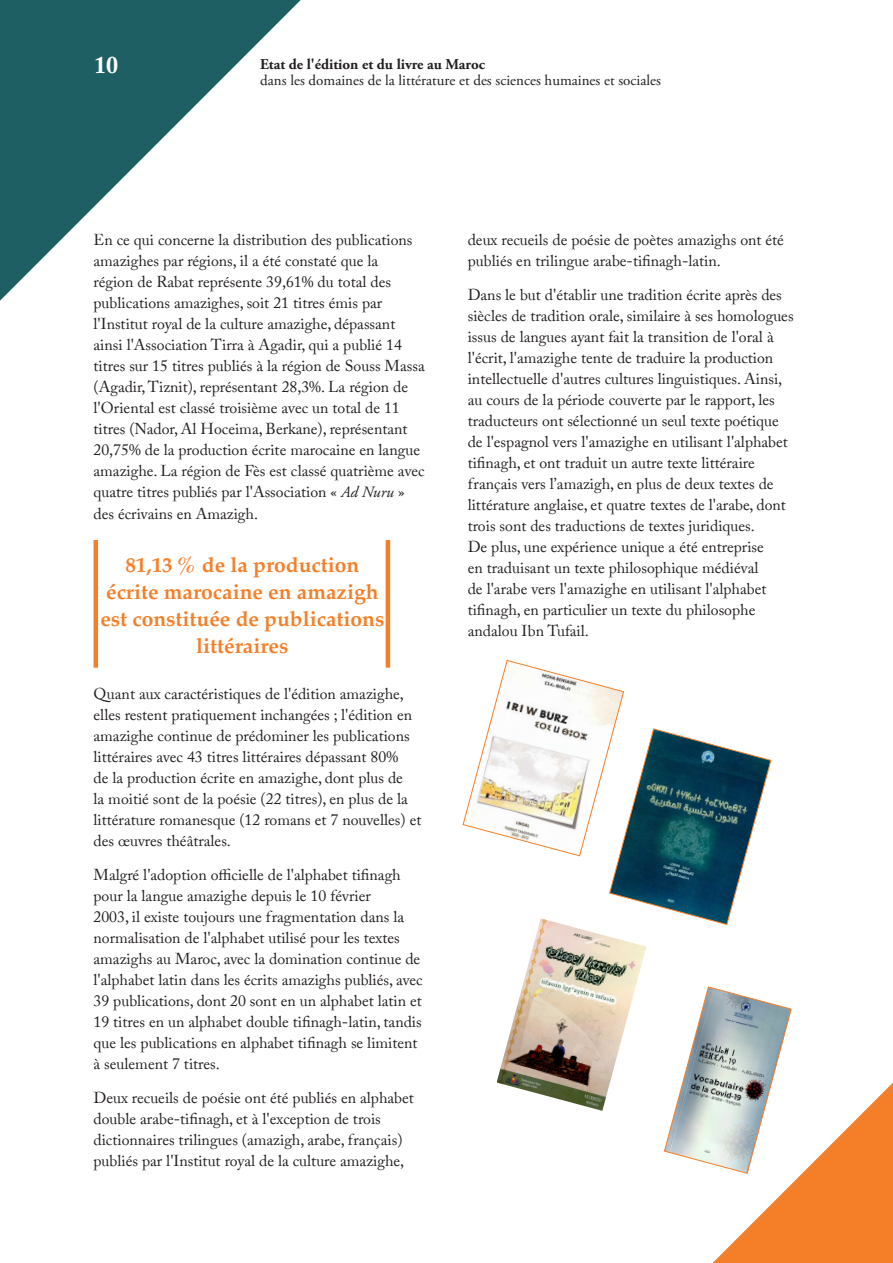
<style>
.page{position:relative;width:893px;height:1263px;background:#fff}
.page>*{position:absolute;margin:0;border:0;box-sizing:border-box;transform-origin:0 0}
.t1{font:700 24px "Adobe Caslon Pro";color:#fff}
.t2{font:700 21px/27px "Palatino";color:#f47f28;text-align:center}
.t3{font:15.75px/21px "Adobe Caslon Pro";color:#231f20}
.t4{font:15px "Adobe Garamond Pro";color:#231f20}
.t5{font:700 15px "Adobe Garamond Pro";color:#231f20}
.s1{font-family:"Adobe Garamond Pro";font-style:italic}
</style>
<div class="page">
<svg style="left:0;top:0;width:301px;height:301px"></svg>
<svg style="left:463px;top:660px;width:308px;height:265px"></svg>
<img style="left:497px;top:918px;width:149px;height:193px">
<svg style="left:664px;top:986px;width:229px;height:277px"></svg>
<hr style="left:94px;top:540px;width:4px;height:128px;background:#f47f28">
<hr style="left:386px;top:540px;width:4px;height:128px;background:#f47f28">
<h1 class="t1" style="left:94px;top:50px;width:26px">10</h1>
<p class="t5" style="left:260px;top:55px;width:226px">Etat de 'l édition et du livre au Maroc</p>
<p class="t4" style="left:260px;top:71px;width:402px">dans les domaines de la littérature et des sciences humaines et sociales</p>
<p class="t3" style="left:94px;top:230px;width:333px">En ce qui concerne la distribution des publications amazighes par régions ail, été constaté que la<br>région de Rabat représente 39,61% du total des publications amazighes, soit 21 titres émis par<br>'l Institut royal de la culture amazighe, dépassant ainsi 'l Association Tirra à Agadir, qui a publié 14 titres sur 15 titres publiés laà région de Souss Massa (Agadir,Tiznit ,) représentant 28,3%. La région de<br>'l Oriental est classé troisième avec un total de 11 titres (Nador, Al Hoceima, Berkane ,) représentant 20,75% de la production écrite marocaine en langue amazighe. La région de Fès est classé quatrième avec quatre titres publiés par 'l Association « <span class="s1">Ad Nuru</span> « des écrivains en Amazigh.</p>
<p class="t2" style="left:100px;top:551px;width:285px">81,13 % de la production écrite marocaine en amazigh est constituée de publications littéraires</p>
<p class="t3" style="left:94px;top:683px;width:329px">Quant aux caractéristiques de 'l édition amazighe, elles restent pratiquement inchangées ; 'l édition en amazighe continue de prédominer les publications littéraires avec 43 titres littéraires dépassant 80%<br>de la production écrite en amazighe, dont plus de<br>la moitié sont de la poésie (22 titres ,) en plus de la littérature romanesque (12 romans et 7 nouvelles) et des œuvres théâtrales.</p>
<p class="t3" style="left:94px;top:864px;width:331px">Malgré 'l adoption officielle de 'l alphabet tifinagh pour la langue amazighe depuis le 10 février<br>2003, il existe toujours une fragmentation dans la normalisation de 'l alphabet utilisé pour les textes amazighs au Maroc, avec la domination continue de 'l alphabet latin dans les écrits amazighs publiés, avec 39 publications, dont 20 sont en un alphabet latin et 19 titres en un alphabet double tifinagh-latin, tandis que les publications en alphabet tifinagh se limitent à seulement 7 titres.</p>
<p class="t3" style="left:94px;top:1087px;width:322px">Deux recueils de poésie ont été publiés en alphabet double arabe-tifinagh, et 'là exception de trois dictionnaires trilingues (amazigh, arabe, français( publiés par 'l Institut royal de la culture amazighe,</p>
<p class="t3" style="left:468px;top:229px;width:318px">deux recueils de poésie de poètes amazighs ont été publiés en trilingue arabe-tifinagh-latin.</p>
<p class="t3" style="left:468px;top:284px;width:327px">Dans le but 'd établir une tradition écrite après des siècles de tradition orale, similaire à ses homologues issus de langues ayant fait la transition de 'l oral à<br>'l écrit 'l, amazighe tente de traduire la production intellectuelle 'd autres cultures linguistiques. Ainsi, au cours de la période couverte par le rapport, les traducteurs ont sélectionné un seul texte poétique de 'l espagnol vers 'l amazighe en utilisant 'l alphabet tifinagh, et ont traduit un autre texte littéraire français vers ’l amazigh, en plus de deux textes de littérature anglaise, et quatre textes de 'l arabe, dont trois sont des traductions de textes juridiques.<br>De plus, une expérience unique a été entreprise<br>en traduisant un texte philosophique médiéval<br>de 'l arabe vers 'l amazighe en utilisant 'l alphabet tifinagh, en particulier un texte du philosophe andalou Ibn Tufail.</p>
</div>
